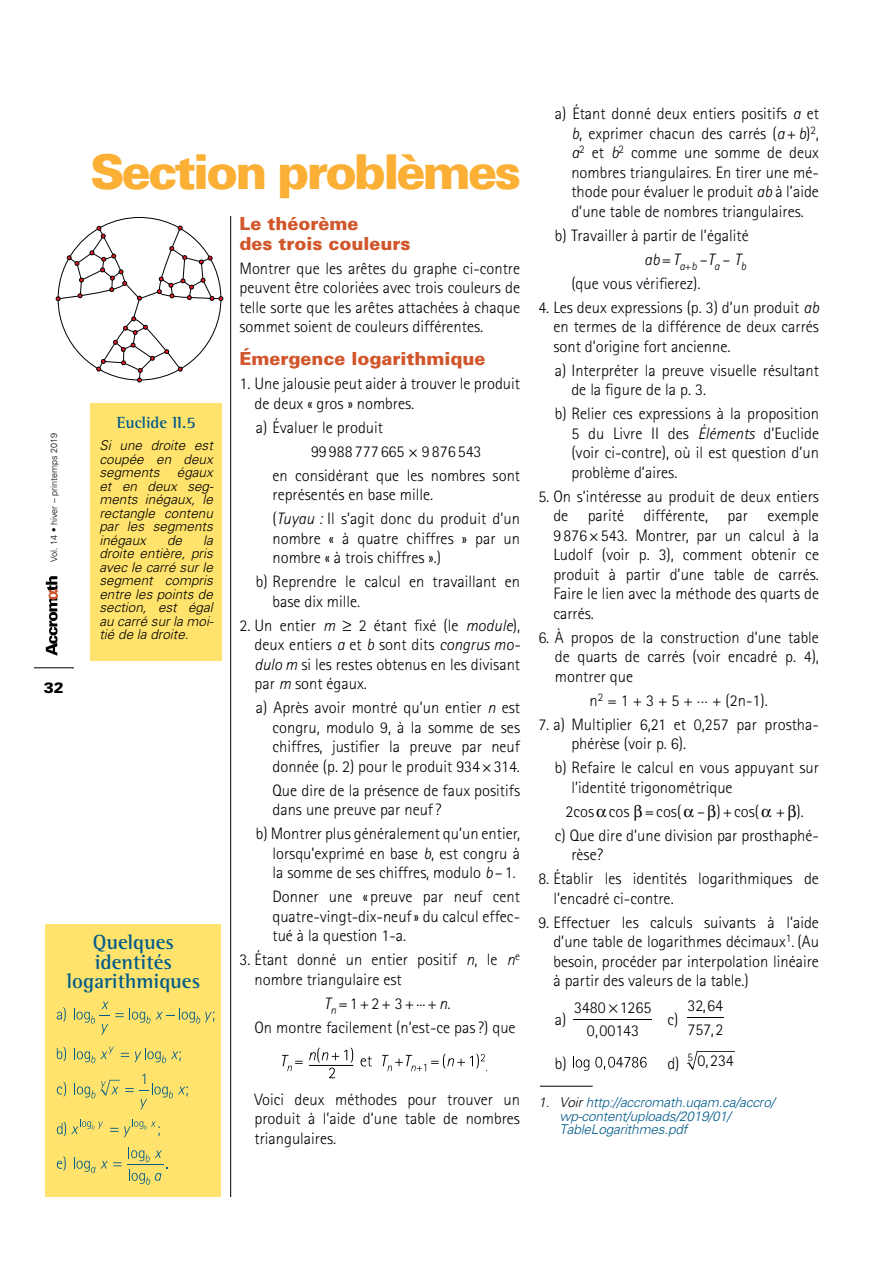
<style>
.page{position:relative;width:891px;height:1269px;background:#fff}
.page>*{position:absolute;margin:0;border:0;box-sizing:border-box;transform-origin:0 0}
.t1{font:900 48px "Univers";letter-spacing:-.06em;color:#fbaf34}
.t2{font:700 21px/19.5px "Rotis Semi Serif";color:#005b89;text-align:center}
.t3{font:900 18px/19.5px "Univers";color:#d1562b}
.t4{font:300 16.5px/19.5px "Rotis Sans Serif";color:#000;text-align:justify}
.t5{font:300 16.5px/24px "Rotis Sans Serif";color:#00000a;text-align:center}
.t6{font:italic 300 16.5px "Rotis Sans Serif";color:#000}
.t7{font:700 16.5px "Rotis Semi Serif";color:#005b89}
.t8{font:900 15px "Univers";color:#000}
.t9{font:italic 300 13.5px/13.5px "Univers";color:#000;text-align:justify}
.t10{font:italic 300 13.5px/13.5px "Univers";letter-spacing:-.01em;color:#005b89}
.t11{font:300 11.55px "Rotis Sans Serif";color:#000}
.t12{font:300 9px "Univers";color:#000}
.s1{font-style:italic}
.s2{font-style:italic;color:#000}
.s3{color:#000}
.s4{color:#00000a}
.s5{font-style:italic;color:#00000a}
.s6{font-style:normal}
</style>
<div class="page">
<hr style="left:34px;top:668px;width:40px;height:1px;background:#000">
<svg style="left:46px;top:576px;width:12px;height:80px"></svg>
<hr style="left:230px;top:216px;width:1px;height:981px;background:#000">
<hr style="left:573px;top:1019px;width:79px;height:1px;background:#000">
<hr style="left:687px;top:1017px;width:37px;height:1px;background:#000">
<svg style="left:573px;top:1056px;width:16px;height:15px"></svg>
<svg style="left:595px;top:1057px;width:52px;height:13px"></svg>
<svg style="left:687px;top:1051px;width:48px;height:19px"></svg>
<hr style="left:540px;top:1086px;width:53px;height:1px;background:#000">
<svg style="left:56px;top:217px;width:167px;height:165px"></svg>
<div style="left:90px;top:403px;width:132px;height:257px;background:#ffe36d"></div>
<div style="left:45px;top:924px;width:176px;height:273px;background:#ffe36d"></div>
<hr style="left:127px;top:1164px;width:36px;height:1px;background:#005b89">
<svg style="left:57px;top:1007px;width:9px;height:15px"></svg>
<svg style="left:57px;top:1047px;width:9px;height:14px"></svg>
<svg style="left:57px;top:1082px;width:9px;height:15px"></svg>
<svg style="left:57px;top:1156px;width:9px;height:15px"></svg>
<svg style="left:74px;top:1047px;width:40px;height:16px"></svg>
<svg style="left:135px;top:1048px;width:46px;height:15px"></svg>
<svg style="left:128px;top:1147px;width:40px;height:38px"></svg>
<svg style="left:57px;top:1119px;width:46px;height:17px"></svg>
<svg style="left:124px;top:1119px;width:36px;height:18px"></svg>
<svg style="left:74px;top:1002px;width:140px;height:33px"></svg>
<svg style="left:121px;top:1053px;width:8px;height:4px"></svg>
<svg style="left:74px;top:1074px;width:114px;height:36px"></svg>
<svg style="left:110px;top:1128px;width:8px;height:4px"></svg>
<svg style="left:74px;top:1158px;width:48px;height:15px"></svg>
<svg style="left:282px;top:1048px;width:205px;height:30px"></svg>
<hr style="left:309px;top:1065px;width:44px;height:1px;background:#000">
<h1 class="t1" style="left:90px;top:142px;width:433px">Section problèmes</h1>
<p class="t12" style="left:48px;top:562px;width:130px;rotate:-90deg">Vol. 14 • hiver – printemps 2019</p>
<p class="t8" style="left:44px;top:678px;width:22px">32</p>
<p class="t7" style="left:117px;top:412px;width:80px">Euclide II.5</p>
<p class="t9" style="left:99px;top:438px;width:115px">Si une droite est coupée en deux segments</p>
<p class="t9" style="left:99px;top:465px;width:116px;text-indent:77px">égaux et en deux seg&shy;ments inégaux, le rectangle contenu par les segments inégaux</p>
<p class="t9" style="left:99px;top:533px;width:116px;text-indent:104px">la droite entière, pris avec le carré sur le segment compris entre les points de section, est égal au carré sur la moi&shy;tié de la droite.</p>
<p class="t9" style="left:167px;top:533px;width:17px">de</p>
<p class="t2" style="left:67px;top:932px;width:135px">Quelques identités logarithmiques</p>
<p class="t3" style="left:239px;top:214px;width:172px">Le théorème<br>des trois couleurs</p>
<p class="t4" style="left:239px;top:258px;width:282px">Montrer que les arêtes du graphe ci-contre peuvent être coloriées avec trois couleurs de telle sorte que les arêtes attachées à chaque sommet soient de couleurs différentes.</p>
<p class="t3" style="left:239px;top:349px;width:247px">Émergence logarithmique</p>
<p class="t4" style="left:254px;top:374px;width:267px;text-indent:-15px">1. Une jalousie peut aider à trouver le produit de deux « gros » nombres.</p>
<p class="t4" style="left:256px;top:417px;width:129px">a) Évaluer le produit</p>
<p class="t4" style="left:311px;top:441px;width:172px">99 988 777 665 × 9 876 543</p>
<p class="t4" style="left:272px;top:465px;width:249px">en considérant que les nombres sont</p>
<p class="t4" style="left:272px;top:483px;width:249px;line-height:24px">représentés en base mille.<br>(<span class="s1">Tuyau :</span> Il s’agit donc du produit d’un</p>
<p class="t4" style="left:272px;top:528px;width:249px">nombre « à quatre chiffres » par un nombre « à trois chiffres ».)</p>
<p class="t4" style="left:272px;top:572px;width:249px;text-indent:-16px">b) Reprendre le calcul en travaillant en base dix mille.</p>
<p class="t4" style="left:254px;top:615px;width:267px;text-indent:-15px">2. Un entier <span class="s1">m</span> ≥ 2 étant fixé (le <span class="s1">module</span>), deux entiers <span class="s1">a</span> et <span class="s1">b</span> sont dits <span class="s1">congrus mo&shy;dulo m</span> si les restes obtenus en les divisant par <span class="s1">m</span> sont égaux.</p>
<p class="t4" style="left:272px;top:698px;width:249px;text-indent:-16px">a) Après avoir montré qu’un entier <span class="s1">n</span> est congru, modulo 9, à la somme de ses chiffres, justifier la preuve par neuf donnée (p. 2) pour le produit 934×314.</p>
<p class="t4" style="left:272px;top:780px;width:249px">Que dire de la présence de faux positifs dans une preuve par neuf?</p>
<p class="t4" style="left:272px;top:824px;width:249px;text-indent:-16px">b) Montrer plus généralement qu’un entier, lorsqu’exprimé en base <span class="s1">b</span>, est congru à la somme de ses chiffres, modulo <span class="s1">b</span> – 1.</p>
<p class="t4" style="left:272px;top:887px;width:249px">Donner une « preuve par neuf cent quatre-vingt-dix-neuf» du calcul effec&shy;tué à la question 1-a.</p>
<p class="t4" style="left:254px;top:950px;width:267px;text-indent:-15px">3. Étant donné un entier positif <span class="s1">n</span>, le <span class="s1">n</span><sup>e </sup>nombre triangulaire est</p>
<p class="t5" style="left:254px;top:991px;width:263px"><span class="s2">T</span><sub>n</sub><span class="s3">=1+2+ 3+</span><sup>...</sup><span class="s3">+</span><span class="s2">n</span>.<br>On montre facilement (n’est-ce pas?) que</p>
<p class="t4" style="left:254px;top:1089px;width:267px">Voici deux méthodes pour trouver un produit à l’aide d’une table de nombres triangulaires.</p>
<p class="t4" style="left:571px;top:104px;width:249px;text-indent:-16px">a) Étant donné deux entiers positifs <span class="s1">a</span> et <span class="s1">b</span>, exprimer chacun des carrés (<span class="s1">a</span>+<span class="s1">b</span>)<sup>2</sup><span class="s4">, </span><span class="s5">a</span><sup>2</sup> <span class="s4">et</span> <span class="s5">b</span><sup>2</sup> <span class="s4">comme une somme de deux nombres triangulaires.</span> En tirer une mé&shy;thode pour évaluer le produit <span class="s1">ab</span> <span class="s4">à l’aide d’une table de nombres triangulaires.</span></p>
<p class="t4" style="left:555px;top:225px;width:195px">b) Travailler à partir de l’égalité</p>
<p class="t6" style="left:644px;top:249px;width:104px">ab<span class="s6">=</span>T<sub>a</sub><sub>+</sub><sub>b</sub> <span class="s6">–</span>T<sub>a</sub> <span class="s6">–</span> T<sub>b</sub></p>
<p class="t5" style="left:571px;top:271px;width:131px">(que vous vérifierez).</p>
<p class="t4" style="left:553px;top:297px;width:267px;text-indent:-15px">4. Les deux expressions (p. 3) d’un produit <span class="s1">ab </span>en termes de la différence de deux carrés sont d’origine fort ancienne.</p>
<p class="t4" style="left:571px;top:360px;width:249px;text-indent:-16px">a) Interpréter la preuve visuelle résultant de la figure de la p. 3.</p>
<p class="t4" style="left:571px;top:404px;width:249px;text-indent:-16px">b) Relier ces expressions à la proposition 5 du Livre II des <span class="s1">Éléments</span> d’Euclide (voir ci-contre), où il est question d’un problème d’aires.</p>
<p class="t4" style="left:553px;top:486px;width:267px;text-indent:-15px">5. On s’intéresse au produit de deux entiers de parité différente, par exemple 9 876×543. Montrer, par un calcul à la Ludolf (voir p. 3), comment obtenir ce produit à partir d’une table de carrés.<br>Faire le lien avec la méthode des quarts de carrés.</p>
<p class="t4" style="left:555px;top:627px;width:266px;text-indent:-17px">6. À propos de la construction d’une table de quarts de carrés (voir encadré p. 4), montrer que</p>
<p class="t4" style="left:590px;top:690px;width:180px">n<sup>2</sup> = 1 + 3 + 5 + … + (2n-1).</p>
<p class="t4" style="left:571px;top:714px;width:249px;text-indent:-33px">7. a) Multiplier 6,21 et 0,257 par prostha&shy;phérèse (voir p. 6).</p>
<p class="t4" style="left:571px;top:758px;width:249px;text-indent:-16px">b) Refaire le calcul en vous appuyant sur l’identité trigonométrique</p>
<p class="t4" style="left:555px;top:799px;width:266px;line-height:24px;text-align:center">2cos cos =cos( – )+cos( + ).<br>c) Que dire d’une division par prosthaphé-</p>
<p class="t4" style="left:571px;top:845px;width:33px">rèse?</p>
<p class="t4" style="left:553px;top:869px;width:267px;text-indent:-15px">8. Établir les identités logarithmiques de l’encadré ci-contre.</p>
<p class="t4" style="left:553px;top:912px;width:267px;text-indent:-15px">9. Effectuer les calculs suivants à l’aide d’une table de logarithmes décimaux<sup>1</sup>. (Au besoin, procéder par interpolation linéaire à partir des valeurs de la table.)</p>
<p class="t4" style="left:555px;top:1010px;width:13px">a)</p>
<p class="t4" style="left:574px;top:996px;width:79px;line-height:23.1px;text-align:center">3480 1265<br>0,00143</p>
<p class="t4" style="left:667px;top:1010px;width:12px">c)</p>
<p class="t4" style="left:687px;top:994px;width:37px;line-height:23.1px">32,64<br>757,2</p>
<p class="t4" style="left:555px;top:1053px;width:13px">b)</p>
<p class="t4" style="left:667px;top:1051px;width:68px">d) 0,234</p>
<p class="t11" style="left:687px;top:1051px;width:7px">5</p>
<p class="t10" style="left:559px;top:1095px;width:217px;text-indent:-21px"><span class="s3">1. Voir</span> http://accromath.uqam.ca/accro/ wp-content/uploads/2019/01/<br>TableLogarithmes.pdf</p>
</div>
